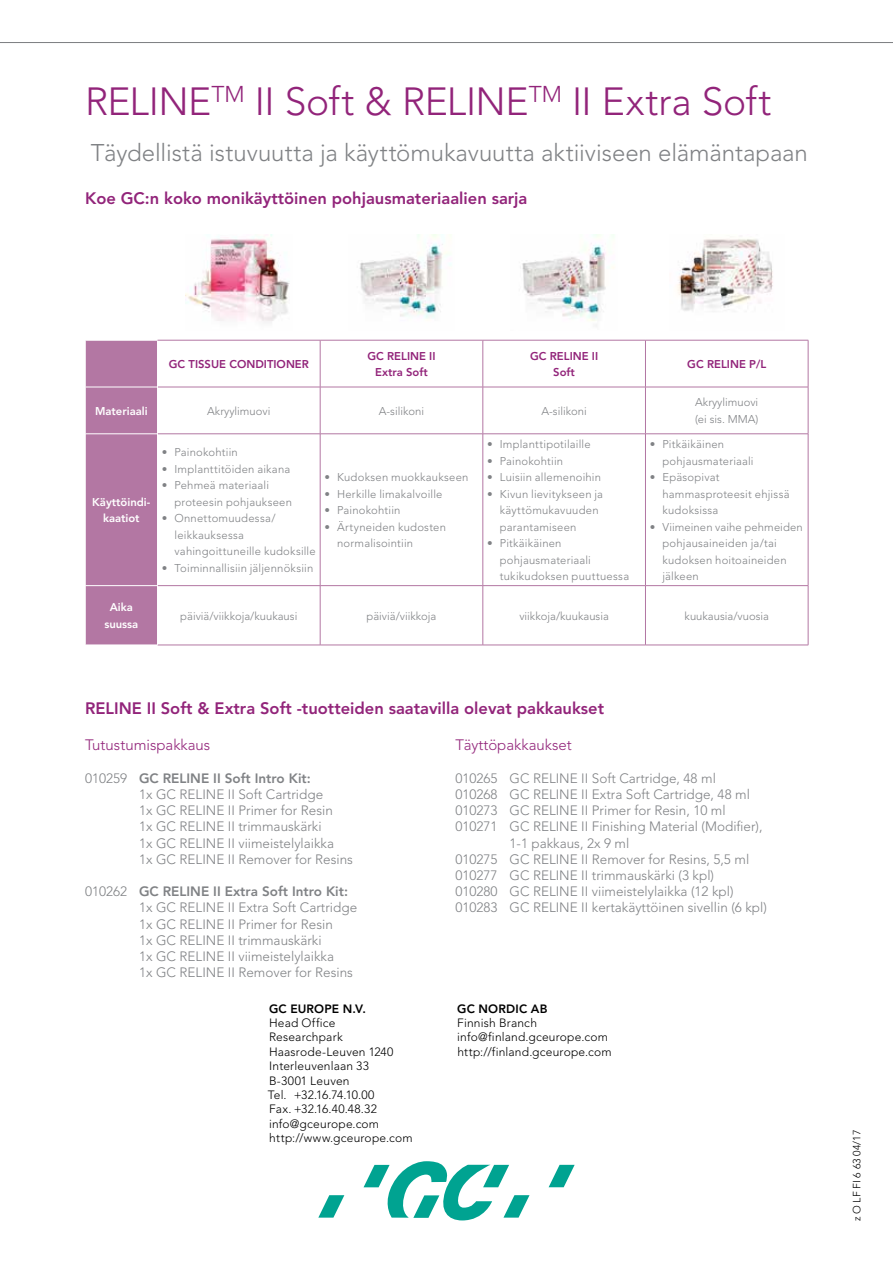
<style>
.page{position:relative;width:893px;height:1263px;background:#fff}
.page>*{position:absolute;margin:0;border:0;box-sizing:border-box;transform-origin:0 0}
.t1{font:300 39px "Avenir LT Std";letter-spacing:-.015em;color:#92247a}
.t2{font:300 24px "Avenir LT Std";color:#808285}
.t3{font:800 16.5px "Avenir LT Std";color:#92247a}
.t4{font:300 15px "Avenir LT Std";color:#92247a}
.t5{font:300 13.5px/16.2px "Avenir LT Std";color:#808285}
.t6{font:300 12px/14.4px "Avenir LT Std";letter-spacing:.015em;color:#000}
.t7{font:800 12px "Avenir LT Std";letter-spacing:.015em;color:#000}
.t8{font:300 11.25px/16.5px "Avenir LT Std";letter-spacing:.015em;color:#808285}
.t9{font:800 11.25px/16.5px "Avenir LT Std";color:#92247a;text-align:center}
.t10{font:800 11.25px/16.5px "Avenir LT Std";color:#fff;text-align:center}
.t11{font:300 10.5px "Avenir LT Std";color:#000}
.s1{font-weight:800}
</style>
<div class="page">
<svg style="left:0;top:42px;width:893px;height:1px"></svg>
<svg style="left:549px;top:1165px;width:26px;height:22px"></svg>
<svg style="left:364px;top:1161px;width:165px;height:59px"></svg>
<svg style="left:318px;top:1195px;width:26px;height:22px"></svg>
<div style="left:86px;top:341px;width:71px;height:304px;background:#b377a3"></div>
<hr style="left:320px;top:340px;width:1px;height:47px;background:#b377a3">
<hr style="left:483px;top:340px;width:162px;height:1px;background:#b377a3">
<hr style="left:483px;top:340px;width:1px;height:47px;background:#b377a3">
<hr style="left:645px;top:340px;width:163px;height:1px;background:#b377a3">
<hr style="left:645px;top:340px;width:1px;height:47px;background:#b377a3">
<hr style="left:808px;top:340px;width:1px;height:47px;background:#b377a3">
<hr style="left:158px;top:387px;width:162px;height:1px;background:#b377a3">
<hr style="left:320px;top:387px;width:163px;height:1px;background:#b377a3">
<hr style="left:320px;top:387px;width:1px;height:47px;background:#b377a3">
<hr style="left:483px;top:387px;width:162px;height:1px;background:#b377a3">
<hr style="left:483px;top:387px;width:1px;height:47px;background:#b377a3">
<hr style="left:645px;top:387px;width:163px;height:1px;background:#b377a3">
<hr style="left:645px;top:387px;width:1px;height:47px;background:#b377a3">
<hr style="left:808px;top:387px;width:1px;height:47px;background:#b377a3">
<hr style="left:158px;top:433px;width:162px;height:1px;background:#b377a3">
<hr style="left:320px;top:433px;width:163px;height:1px;background:#b377a3">
<hr style="left:320px;top:434px;width:1px;height:151px;background:#b377a3">
<hr style="left:483px;top:433px;width:162px;height:1px;background:#b377a3">
<hr style="left:483px;top:434px;width:1px;height:151px;background:#b377a3">
<hr style="left:645px;top:433px;width:163px;height:1px;background:#b377a3">
<hr style="left:645px;top:434px;width:1px;height:151px;background:#b377a3">
<hr style="left:808px;top:434px;width:1px;height:151px;background:#b377a3">
<hr style="left:158px;top:585px;width:162px;height:1px;background:#b377a3">
<hr style="left:320px;top:585px;width:163px;height:1px;background:#b377a3">
<hr style="left:320px;top:586px;width:1px;height:59px;background:#b377a3">
<hr style="left:483px;top:585px;width:162px;height:1px;background:#b377a3">
<hr style="left:483px;top:586px;width:1px;height:59px;background:#b377a3">
<hr style="left:645px;top:585px;width:163px;height:1px;background:#b377a3">
<hr style="left:645px;top:586px;width:1px;height:59px;background:#b377a3">
<hr style="left:808px;top:586px;width:1px;height:59px;background:#b377a3">
<hr style="left:158px;top:645px;width:162px;height:1px;background:#b377a3">
<hr style="left:320px;top:645px;width:163px;height:1px;background:#b377a3">
<hr style="left:483px;top:645px;width:162px;height:1px;background:#b377a3">
<hr style="left:645px;top:645px;width:163px;height:1px;background:#b377a3">
<hr style="left:85px;top:387px;width:72px;height:1px;background:#fff">
<hr style="left:85px;top:433px;width:72px;height:1px;background:#fff">
<hr style="left:85px;top:585px;width:72px;height:1px;background:#fff">
<hr style="left:158px;top:340px;width:162px;height:1px;background:#b377a3">
<hr style="left:320px;top:340px;width:163px;height:1px;background:#b377a3">
<img style="left:186px;top:235px;width:104px;height:88px">
<img style="left:359px;top:235px;width:92px;height:84px">
<img style="left:522px;top:235px;width:92px;height:91px">
<img style="left:677px;top:239px;width:96px;height:72px">
<h1 class="t1" style="left:85px;top:78px;width:688px">RELINE<sup>TM</sup> II Soft &amp; RELINE<sup>TM</sup> II Extra Soft</h1>
<h2 class="t2" style="left:91px;top:139px;width:719px">Täydellistä istuvuutta ja käyttömukavuutta aktiiviseen elämäntapaan</h2>
<h3 class="t3" style="left:85px;top:188px;width:444px">Koe GC:n koko monikäyttöinen pohjausmateriaalien sarja</h3>
<p class="t9" style="left:169px;top:356px;width:142px">GC TISSUE CONDITIONER</p>
<p class="t9" style="left:367px;top:347px;width:70px">GC RELINE II<br>Extra Soft</p>
<p class="t9" style="left:530px;top:347px;width:70px">GC RELINE II<br>Soft</p>
<p class="t9" style="left:687px;top:356px;width:80px">GC RELINE P/L</p>
<p class="t10" style="left:95px;top:402px;width:54px">Materiaali</p>
<p class="t8" style="left:207px;top:403px;width:65px">Akryylimuovi</p>
<p class="t8" style="left:379px;top:403px;width:47px">A-silikoni</p>
<p class="t8" style="left:541px;top:403px;width:47px">A-silikoni</p>
<p class="t8" style="left:695px;top:394px;width:65px">Akryylimuovi (ei sis. MMA)</p>
<p class="t10" style="left:92px;top:494px;width:60px">Käyttöindi&shy;kaatiot</p>
<p class="t8" style="left:162px;top:444px;width:78px">• Painokohtiin</p>
<p class="t8" style="left:162px;top:461px;width:130px">• Implanttitöiden aikana</p>
<p class="t8" style="left:174px;top:477px;width:119px;text-indent:-13px">• Pehmeä materiaali proteesin pohjaukseen</p>
<p class="t8" style="left:174px;top:510px;width:143px;text-indent:-13px">• Onnettomuudessa/ leikkauksessa vahingoittuneille kudoksille</p>
<p class="t8" style="left:162px;top:560px;width:153px">• Toiminnallisiin jäljennöksiin</p>
<p class="t8" style="left:324px;top:469px;width:146px">• Kudoksen muokkaukseen</p>
<p class="t8" style="left:324px;top:485px;width:120px">• Herkille limakalvoille</p>
<p class="t8" style="left:324px;top:502px;width:78px">• Painokohtiin</p>
<p class="t8" style="left:337px;top:518px;width:110px;text-indent:-13px">• Ärtyneiden kudosten normalisointiin</p>
<p class="t8" style="left:487px;top:436px;width:105px">• Implanttipotilaille</p>
<p class="t8" style="left:487px;top:452px;width:78px">• Painokohtiin</p>
<p class="t8" style="left:487px;top:469px;width:115px">• Luisiin allemenoihin</p>
<p class="t8" style="left:500px;top:485px;width:105px;text-indent:-13px">• Kivun lievitykseen ja käyttömukavuuden parantamiseen</p>
<p class="t8" style="left:500px;top:535px;width:131px;text-indent:-13px">• Pitkäikäinen pohjausmateriaali tukikudoksen puuttuessa</p>
<p class="t8" style="left:662px;top:436px;width:93px;text-indent:-13px">• Pitkäikäinen pohjausmateriaali</p>
<p class="t8" style="left:662px;top:469px;width:129px;text-indent:-13px">• Epäsopivat hammasproteesit ehjissä kudoksissa</p>
<p class="t8" style="left:662px;top:518px;width:142px;text-indent:-13px">• Viimeinen vaihe pehmeiden pohjausaineiden ja/tai kudoksen hoitoaineiden jälkeen</p>
<p class="t10" style="left:104px;top:599px;width:35px">Aika suussa</p>
<p class="t8" style="left:180px;top:608px;width:119px">päiviä/viikkoja/kuukausi</p>
<p class="t8" style="left:366px;top:608px;width:71px">päiviä/viikkoja</p>
<p class="t8" style="left:519px;top:608px;width:91px">viikkoja/kuukausia</p>
<p class="t8" style="left:685px;top:608px;width:86px">kuukausia/vuosia</p>
<h3 class="t3" style="left:85px;top:699px;width:521px">RELINE II Soft &amp; Extra Soft -tuotteiden saatavilla olevat pakkaukset</h3>
<h3 class="t4" style="left:85px;top:736px;width:127px">Tutustumispakkaus</h3>
<p class="t5" style="left:139px;top:770px;width:215px;text-indent:-54px">010259 <span class="s1">GC RELINE II Soft Intro Kit:<br></span>1x GC RELINE II Soft Cartridge<br>1x GC RELINE II Primer for Resin<br>1x GC RELINE II trimmauskärki<br>1x GC RELINE II viimeistelylaikka<br>1x GC RELINE II Remover for Resins</p>
<p class="t5" style="left:139px;top:883px;width:220px;text-indent:-54px">010262 <span class="s1">GC RELINE II Extra Soft Intro Kit:<br></span>1x GC RELINE II Extra Soft Cartridge 1x GC RELINE II Primer for Resin<br>1x GC RELINE II trimmauskärki<br>1x GC RELINE II viimeistelylaikka<br>1x GC RELINE II Remover for Resins</p>
<h3 class="t4" style="left:455px;top:736px;width:118px">Täyttöpakkaukset</h3>
<p class="t5" style="left:455px;top:770px;width:262px">010265 GC RELINE II Soft Cartridge, 48 ml</p>
<p class="t5" style="left:455px;top:786px;width:296px">010268 GC RELINE II Extra Soft Cartridge, 48 ml</p>
<p class="t5" style="left:455px;top:802px;width:272px">010273 GC RELINE II Primer for Resin, 10 ml</p>
<p class="t5" style="left:455px;top:819px;width:309px">010271 GC RELINE II Finishing Material (Modifier),</p>
<p class="t5" style="left:509px;top:835px;width:121px">1-1 pakkaus, 2x 9 ml</p>
<p class="t5" style="left:455px;top:851px;width:295px">010275 GC RELINE II Remover for Resins, 5,5 ml</p>
<p class="t5" style="left:455px;top:867px;width:260px">010277 GC RELINE II trimmauskärki (3 kpl)</p>
<p class="t5" style="left:455px;top:883px;width:280px">010280 GC RELINE II viimeistelylaikka (12 kpl)</p>
<p class="t5" style="left:455px;top:900px;width:313px">010283 GC RELINE II kertakäyttöinen sivellin (6 kpl)</p>
<p class="t7" style="left:269px;top:1001px;width:98px">GC EUROPE N.V.</p>
<p class="t6" style="left:268px;top:1016px;width:147px">Head Office<br>Researchpark<br>Haasrode-Leuven 1240<br>Interleuvenlaan 33<br>B-3001 Leuven<br>Tel. +32.16.74.10.00<br>Fax. +32.16.40.48.32 info@gceurope.com http://www.gceurope.com</p>
<p class="t7" style="left:457px;top:1001px;width:92px">GC NORDIC AB</p>
<p class="t6" style="left:457px;top:1016px;width:156px">Finnish Branch info@finland.gceurope.com http://finland.gceurope.com</p>
<p class="t11" style="left:851px;top:1221px;width:93px;rotate:-90deg">z O LF FI 6 63 04/17</p>
</div>
